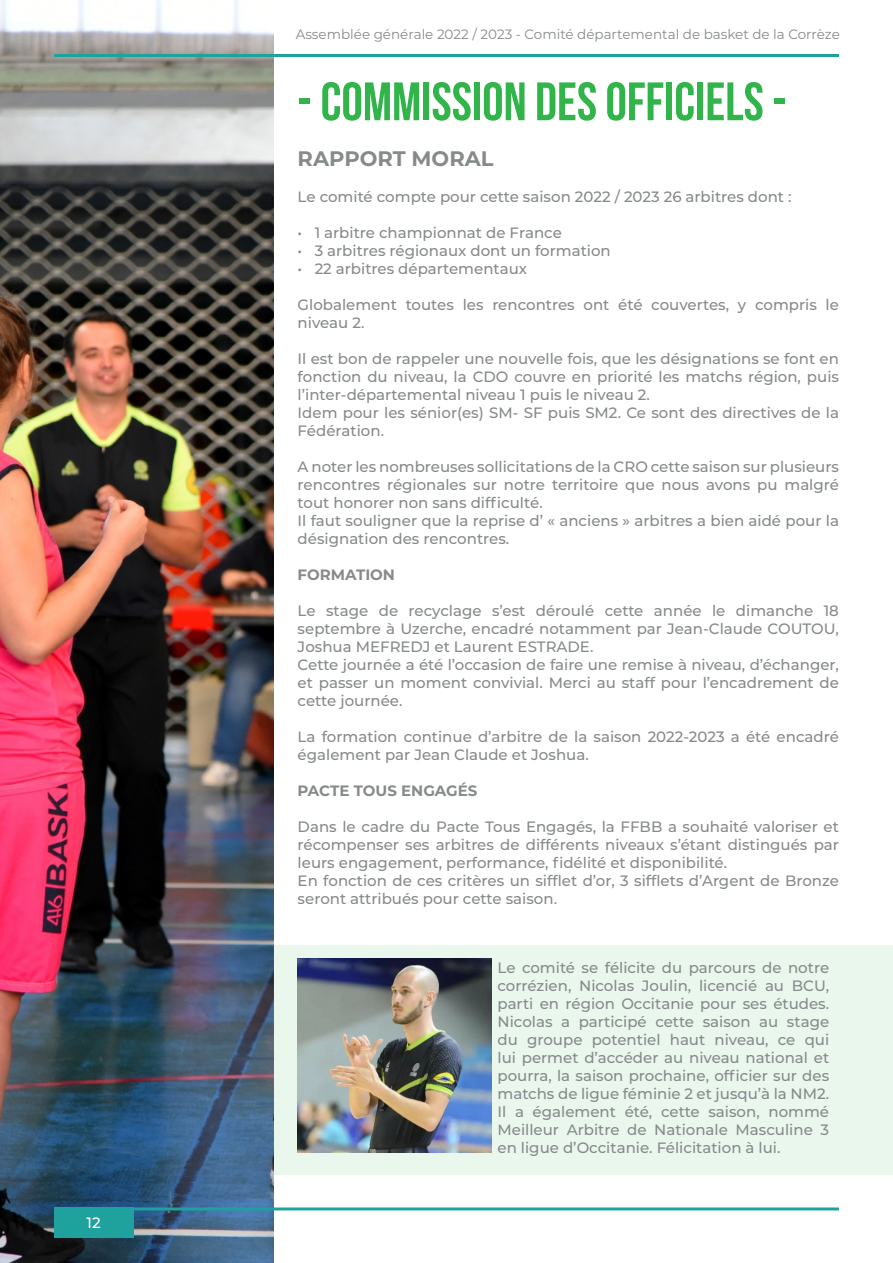
<style>
.page{position:relative;width:893px;height:1263px;background:#fff}
.page>*{position:absolute;margin:0;border:0;box-sizing:border-box;transform-origin:0 0}
.t1{font:54px "Bebas Neue";color:#31b44a}
.t2{font:700 21px "Montserrat";color:#868a8b}
.t3{font:500 15px/18px "Montserrat";color:#868a8b;text-align:justify}
.t4{font:700 15px "Montserrat";color:#868a8b}
.t5{font:500 15px "Montserrat";color:#fff}
.t6{font:13.5px "Montserrat";color:#868a8b}
</style>
<div class="page">
<img style="left:0;top:0;width:274px;height:1263px">
<hr style="left:54px;top:1207px;width:785px;height:3px;background:#1fa29e">
<div style="left:54px;top:1207px;width:79px;height:31px;background:#1fa29e"></div>
<hr style="left:54px;top:54px;width:785px;height:3px;background:#1fa29e">
<div style="left:274px;top:945px;width:619px;height:229px;background:#eaf7ed"></div>
<img style="left:298px;top:959px;width:194px;height:194px">
<p class="t5" style="left:87px;top:1212px;width:16px">12</p>
<p class="t6" style="left:296px;top:25px;width:546px">Assemblée générale 2022 / 2023 - Comité départemental de basket de la Corrèze</p>
<p class="t1" style="left:298px;top:72px;width:491px">- COMMISSION DES OFFICIELS -</p>
<p class="t2" style="left:298px;top:143px;width:197px">RAPPORT MORAL</p>
<p class="t3" style="left:298px;top:187px;width:495px">Le comité compte pour cette saison 2022 / 2023 26 arbitres dont :</p>
<p class="t3" style="left:298px;top:223px;width:266px">• 1 arbitre championnat de France</p>
<p class="t3" style="left:298px;top:241px;width:315px">• 3 arbitres régionaux dont un formation</p>
<p class="t3" style="left:298px;top:259px;width:231px">• 22 arbitres départementaux</p>
<p class="t3" style="left:298px;top:295px;width:543px">Globalement toutes les rencontres ont été couvertes, y compris le niveau 2.</p>
<p class="t3" style="left:298px;top:349px;width:543px">Il est bon de rappeler une nouvelle fois, que les désignations se font en fonction du niveau, la CDO couvre en priorité les matchs région, puis l’inter-départemental niveau 1 puis le niveau 2.</p>
<p class="t3" style="left:298px;top:403px;width:543px">Idem pour les sénior(es) SM- SF puis SM2. Ce sont des directives de la<br>Fédération.</p>
<p class="t3" style="left:298px;top:457px;width:543px">A noter les nombreuses sollicitations de la CRO cette saison sur plusieurs rencontres régionales sur notre territoire que nous avons pu malgré tout honorer non sans difficulté.</p>
<p class="t3" style="left:298px;top:511px;width:543px">Il faut souligner que la reprise d’ « anciens » arbitres a bien aidé pour la désignation des rencontres.</p>
<p class="t4" style="left:298px;top:564px;width:99px">FORMATION</p>
<p class="t3" style="left:298px;top:601px;width:543px">Le stage de recyclage s’est déroulé cette année le dimanche 18 septembre à Uzerche, encadré notamment par Jean-Claude COUTOU, Joshua MEFREDJ et Laurent ESTRADE.</p>
<p class="t3" style="left:298px;top:655px;width:543px">Cette journée a été l’occasion de faire une remise à niveau, d’échanger, et passer un moment convivial. Merci au staff pour l’encadrement de cette journée.</p>
<p class="t3" style="left:298px;top:727px;width:543px">La formation continue d’arbitre de la saison 2022-2023 a été encadré également par Jean Claude et Joshua.</p>
<p class="t4" style="left:298px;top:780px;width:181px">PACTE TOUS ENGAGÉS</p>
<p class="t3" style="left:298px;top:817px;width:543px">Dans le cadre du Pacte Tous Engagés, la FFBB a souhaité valoriser et récompenser ses arbitres de différents niveaux s’étant distingués par leurs engagement, performance, fidélité et disponibilité.</p>
<p class="t3" style="left:298px;top:871px;width:543px">En fonction de ces critères un sifflet d’or, 3 sifflets d’Argent de Bronze seront attribués pour cette saison.</p>
<p class="t3" style="left:497px;top:958px;width:333px">Le comité se félicite du parcours de notre corrézien, Nicolas Joulin, licencié au BCU, parti en région Occitanie pour ses études.<br>Nicolas a participé cette saison au stage du groupe potentiel haut niveau, ce qui lui permet d’accéder au niveau national et pourra, la saison prochaine, officier sur des matchs de ligue féminie 2 et jusqu’à la NM2.<br>Il a également été, cette saison, nommé Meilleur Arbitre de Nationale Masculine 3 en ligue d’Occitanie. Félicitation à lui.</p>
</div>
